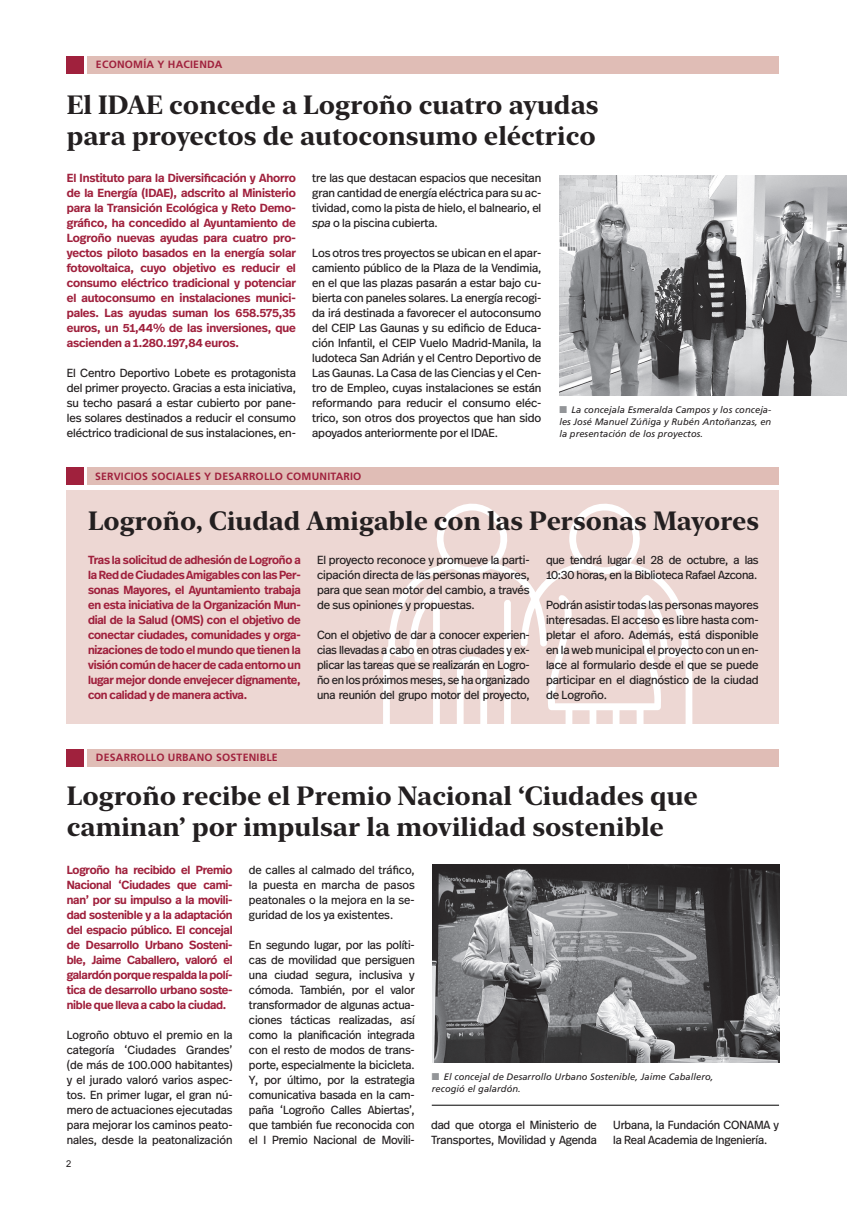
<style>
.page{position:relative;width:847px;height:1205px;background:#fff}
.page>*{position:absolute;margin:0;border:0;box-sizing:border-box;transform-origin:0 0}
.t1{font:700 26.25px/31.2px "New York Large";color:#231f20}
.t2{font:11.75px/15px "Real Head Pro";letter-spacing:-.01em;color:#231f20;text-align:justify}
.t3{font:600 11.75px/15px "Real Head Pro";letter-spacing:-.02em;color:#a0213d;text-align:justify}
.t4{font:700 10.5px "Frutiger LT Std";letter-spacing:.02em;color:#a0213d}
.t5{font:italic 9.38px/12.1px "Frutiger LT Std";letter-spacing:.005em;color:#231f20;text-align:justify}
.t6{font:9.38px "Arial";color:#231f20}
.s1{font-style:italic}
.s2{color:#939598}
</style>
<div class="page">
<div style="left:67px;top:490px;width:712px;height:234px;background:#edd7d3"></div>
<div style="left:87px;top:56px;width:692px;height:17px;background:#e0bdb6"></div>
<div style="left:87px;top:468px;width:692px;height:17px;background:#e0bdb6"></div>
<div style="left:67px;top:56px;width:17px;height:17px;background:#a0213d"></div>
<div style="left:67px;top:468px;width:17px;height:17px;background:#a0213d"></div>
<img style="left:559px;top:175px;width:287px;height:221px">
<img style="left:432px;top:865px;width:347px;height:197px">
<hr style="left:432px;top:1105px;width:347px;height:1px;background:#000001">
<svg style="left:383px;top:503px;width:309px;height:221px"></svg>
<div style="left:87px;top:749px;width:692px;height:17px;background:#e0bdb6"></div>
<div style="left:67px;top:749px;width:17px;height:17px;background:#a0213d"></div>
<p class="t4" style="left:96px;top:59px;width:128px">ECONOMÍA Y HACIENDA</p>
<h1 class="t1" style="left:67px;top:88px;width:533px">El IDAE concede a Logroño cuatro ayudas para proyectos de autoconsumo eléctrico</h1>
<p class="t3" style="left:67px;top:170px;width:231px">El Instituto para la Diversificación y Ahorro de la Energía (IDAE), adscrito al Ministerio para la Transición Ecológica y Reto Demo&shy;gráfico, ha concedido al Ayuntamiento de Logroño nuevas ayudas para cuatro pro&shy;yectos piloto basados en la energía solar fotovoltaica, cuyo objetivo es reducir el consumo eléctrico tradicional y potenciar el autoconsumo en instalaciones munici&shy;pales. Las ayudas suman los 658.575,35 euros, un 51,44% de las inversiones, que ascienden a 1.280.197,84 euros.</p>
<p class="t2" style="left:67px;top:365px;width:231px">El Centro Deportivo Lobete es protagonista del primer proyecto. Gracias a esta iniciativa, su techo pasará a estar cubierto por pane&shy;les solares destinados a reducir el consumo eléctrico tradicional de sus instalaciones, en-</p>
<p class="t2" style="left:312px;top:170px;width:231px">tre las que destacan espacios que necesitan gran cantidad de energía eléctrica para su ac&shy;tividad, como la pista de hielo, el balneario, el <span class="s1">spa</span> o la piscina cubierta.</p>
<p class="t2" style="left:312px;top:245px;width:231px">Los otros tres proyectos se ubican en el apar&shy;camiento público de la Plaza de la Vendimia, en el que las plazas pasarán a estar bajo cu&shy;bierta con paneles solares. La energía recogi&shy;da irá destinada a favorecer el autoconsumo del CEIP Las Gaunas y su edificio de Educa&shy;ción Infantil, el CEIP Vuelo Madrid-Manila, la ludoteca San Adrián y el Centro Deportivo de Las Gaunas. La Casa de las Ciencias y el Cen&shy;tro de Empleo, cuyas instalaciones se están reformando para reducir el consumo eléc&shy;trico, son otros dos proyectos que han sido apoyados anteriormente por el IDAE.</p>
<p class="t4" style="left:95px;top:471px;width:268px">SERVICIOS SOCIALES Y DESARROLLO COMUNITARIO</p>
<p class="t5" style="left:559px;top:404px;width:214px"><span class="s2">■</span> La concejala Esmeralda Campos y los conceja&shy;les José Manuel Zúñiga y Rubén Antoñanzas, en la presentación de los proyectos.</p>
<h1 class="t1" style="left:88px;top:504px;width:672px">Logroño, Ciudad Amigable con las Personas Mayores</h1>
<p class="t3" style="left:88px;top:552px;width:214px">Tras la solicitud de adhesión de Logroño a la Red de Ciudades Amigables con las Per&shy;sonas Mayores, el Ayuntamiento trabaja en esta iniciativa de la Organización Mun&shy;dial de la Salud (OMS) con el objetivo de conectar ciudades, comunidades y orga&shy;nizaciones de todo el mundo que tienen la visión común de hacer de cada entorno un lugar mejor donde envejecer dignamente, con calidad y de manera activa.</p>
<p class="t2" style="left:317px;top:552px;width:214px">El proyecto reconoce y promueve la parti&shy;cipación directa de las personas mayores, para que sean motor del cambio, a través de sus opiniones y propuestas.</p>
<p class="t2" style="left:317px;top:627px;width:214px">Con el objetivo de dar a conocer experien&shy;cias llevadas a cabo en otras ciudades y ex&shy;plicar las tareas que se realizarán en Logro&shy;ño en los próximos meses, se ha organizado una reunión del grupo motor del proyecto,</p>
<p class="t2" style="left:546px;top:552px;width:214px">que tendrá lugar el 28 de octubre, a las<br>10:30 horas, en la Biblioteca Rafael Azcona.</p>
<p class="t2" style="left:546px;top:597px;width:214px">Podrán asistir todas las personas mayores interesadas. El acceso es libre hasta com&shy;pletar el aforo. Además, está disponible en la web municipal el proyecto con un en&shy;lace al formulario desde el que se puede participar en el diagnóstico de la ciudad de Logroño.</p>
<p class="t4" style="left:96px;top:751px;width:183px">DESARROLLO URBANO SOSTENIBLE</p>
<h1 class="t1" style="left:67px;top:779px;width:633px">Logroño recibe el Premio Nacional ‘Ciudades que caminan’ por impulsar la movilidad sostenible</h1>
<p class="t3" style="left:67px;top:862px;width:167px">Logroño ha recibido el Premio Nacional ‘Ciudades que cami&shy;nan’ por su impulso a la movili&shy;dad sostenible y a la adaptación del espacio público. El concejal de Desarrollo Urbano Sosteni&shy;ble, Jaime Caballero, valoró el galardón porque respalda la polí&shy;tica de desarrollo urbano soste&shy;nible que lleva a cabo la ciudad.</p>
<p class="t2" style="left:67px;top:1027px;width:167px">Logroño obtuvo el premio en la categoría ‘Ciudades Grandes’ (de más de 100.000 habitantes) y el jurado valoró varios aspec&shy;tos. En primer lugar, el gran nú&shy;mero de actuaciones ejecutadas para mejorar los caminos peato&shy;nales, desde la peatonalización</p>
<p class="t6" style="left:66px;top:1157px;width:7px">2</p>
<p class="t2" style="left:249px;top:862px;width:167px">de calles al calmado del tráfico, la puesta en marcha de pasos peatonales o la mejora en la se&shy;guridad de los ya existentes.</p>
<p class="t2" style="left:249px;top:937px;width:167px">En segundo lugar, por las políti&shy;cas de movilidad que persiguen una ciudad segura, inclusiva y cómoda. También, por el valor transformador de algunas actua&shy;ciones tácticas realizadas, así como la planificación integrada con el resto de modos de trans&shy;porte, especialmente la bicicleta.<br>Y, por último, por la estrategia comunicativa basada en la cam&shy;paña ‘Logroño Calles Abiertas’, que también fue reconocida con el I Premio Nacional de Movili-</p>
<p class="t5" style="left:432px;top:1071px;width:283px"><span class="s2">■</span> El concejal de Desarrollo Urbano Sostenible, Jaime Caballero, recogió el galardón.</p>
<p class="t2" style="left:431px;top:1117px;width:167px">dad que otorga el Ministerio de<br>Transportes, Movilidad y Agenda</p>
<p class="t2" style="left:613px;top:1117px;width:167px">Urbana, la Fundación CONAMA y la Real Academia de Ingeniería.</p>
</div>
